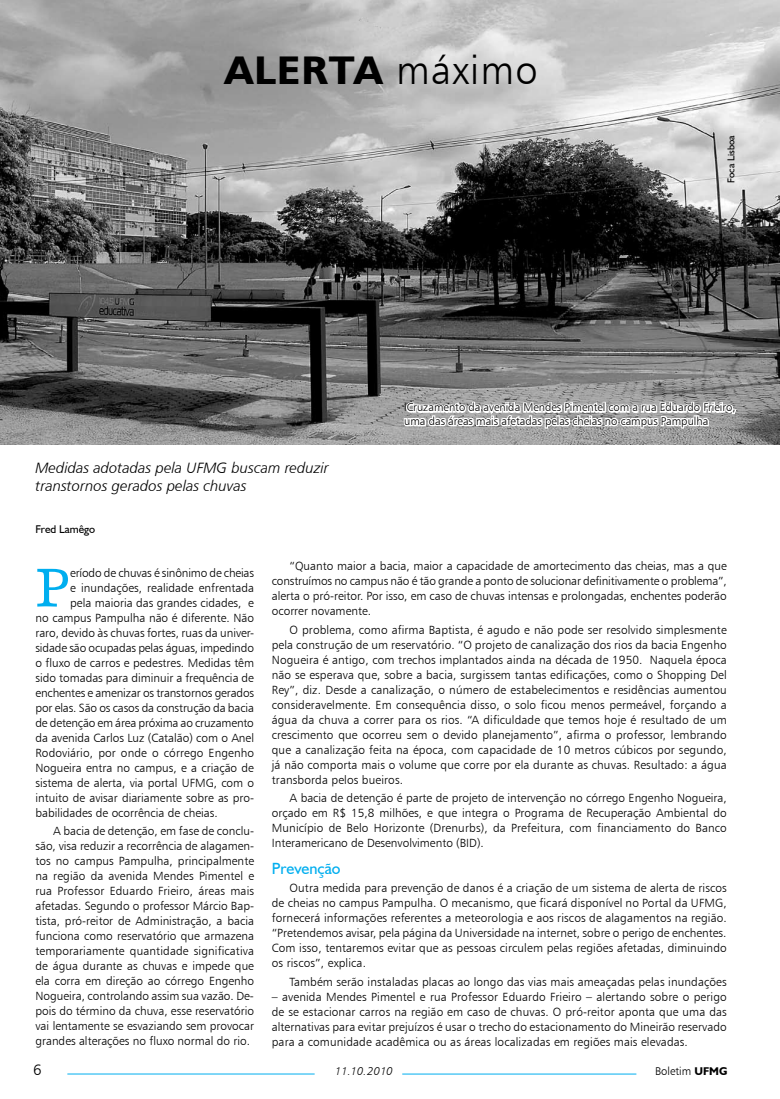
<style>
.page{position:relative;width:780px;height:1099px;background:#fff}
.page>*{position:absolute;margin:0;border:0;box-sizing:border-box;transform-origin:0 0}
.t1{font:57.88px "Humanist Slabserif 712 BT";color:#00aeef}
.t2{font:700 40px "Humanist 521 BT";letter-spacing:.03em;color:#000}
.t3{font:16.25px "Humanist 521 BT";color:#00aeef}
.t4{font:15px/18px "Humanist 777 BT Light Italic B";color:#000}
.t5{font:15px "Humanist 777 BT Light B";color:#000}
.t6{font:11.88px/15px "Humanist 777 BT Light B";color:#000;text-align:justify}
.t7{font:11.25px/13.5px "Humanist 777 BT Light B";color:#000}
.t8{font:11.25px "Humanist 777 BT Light Italic B";color:#000}
.t9{font:11.25px "Humanist 521 BT";color:#000}
.t10{font:10px "Humanist 521 BT";color:#000}
.s1{font-family:"Humanist 777 BT Light B";font-weight:400}
.s2{font-family:"Humanist 521 BT";font-weight:700}
</style>
<div class="page">
<hr style="left:67px;top:1073px;width:247px;height:1px;background:#00aeef">
<hr style="left:402px;top:1073px;width:234px;height:1px;background:#00aeef">
<img style="left:0;top:0;width:780px;height:445px">
<svg style="left:402px;top:392px;width:336px;height:43px"></svg>
<h2 class="t2" style="left:224px;top:45px;width:315px">ALERTA <span class="s1">máximo</span></h2>
<p class="t10" style="left:724px;top:183px;width:49px;rotate:-90deg">Foca Lisboa</p>
<p class="t7" style="left:404px;top:400px;width:333px">lCruzamento da avenida Mendes Pimentel com a rua Eduardo Frieiro, uma das áreas mais afetadas pelas cheias no campus Pampulha</p>
<p class="t4" style="left:35px;top:459px;width:295px">Medidas adotadas pela UFMG buscam reduzir transtornos gerados pelas chuvas</p>
<p class="t9" style="left:35px;top:522px;width:61px">Fred Lamêgo</p>
<p class="t6" style="left:272px;top:558px;width:456px;text-indent:18px">“Quanto maior a bacia, maior a capacidade de amortecimento das cheias, mas a que construímos no campus não é tão grande a ponto de solucionar definitivamente o problema”, alerta o pró-reitor. Por isso, em caso de chuvas intensas e prolongadas, enchentes poderão ocorrer novamente.</p>
<p class="t6" style="left:272px;top:621px;width:456px;text-indent:18px">O problema, como afirma Baptista, é agudo e não pode ser resolvido simplesmente pela construção de um reservatório. “O projeto de canalização dos rios da bacia Engenho Nogueira é antigo, com trechos implantados ainda na década de 1950. Naquela época não se esperava que, sobre a bacia, surgissem tantas edificações, como o Shopping Del Rey”, diz. Desde a canalização, o número de estabelecimentos e residências aumentou consideravelmente. Em consequência disso, o solo ficou menos permeável, forçando a água da chuva a correr para os rios. “A dificuldade que temos hoje é resultado de um crescimento que ocorreu sem o devido planejamento”, afirma o professor, lembrando que a canalização feita na época, com capacidade de 10 metros cúbicos por segundo, já não comporta mais o volume que corre por ela durante as chuvas. Resultado: a água transborda pelos bueiros.</p>
<p class="t6" style="left:272px;top:790px;width:456px;text-indent:18px">A bacia de detenção é parte de projeto de intervenção no córrego Engenho Nogueira, orçado em R$ 15,8 milhões, e que integra o Programa de Recuperação Ambiental do Município de Belo Horizonte (Drenurbs), da Prefeitura, com financiamento do Banco Interamericano de Desenvolvimento (BID).</p>
<h3 class="t3" style="left:272px;top:858px;width:70px">Prevenção</h3>
<p class="t6" style="left:272px;top:880px;width:456px;text-indent:18px">Outra medida para prevenção de danos é a criação de um sistema de alerta de riscos de cheias no campus Pampulha. O mecanismo, que ficará disponível no Portal da UFMG, fornecerá informações referentes a meteorologia e aos riscos de alagamentos na região. “Pretendemos avisar, pela página da Universidade na internet, sobre o perigo de enchentes.<br>Com isso, tentaremos evitar que as pessoas circulem pelas regiões afetadas, diminuindo os riscos”, explica.</p>
<p class="t6" style="left:289px;top:974px;width:439px">Também serão instaladas placas ao longo das vias mais ameaçadas pelas inundações</p>
<p class="t6" style="left:272px;top:989px;width:456px">– avenida Mendes Pimentel e rua Professor Eduardo Frieiro – alertando sobre o perigo de se estacionar carros na região em caso de chuvas. O pró-reitor aponta que uma das alternativas para evitar prejuízos é usar o trecho do estacionamento do Mineirão reservado para a comunidade acadêmica ou as áreas localizadas em regiões mais elevadas.</p>
<h1 class="t1" style="left:35px;top:552px;width:36px">P</h1>
<p class="t6" style="left:70px;top:564px;width:185px">eríodo de chuvas é sinônimo de cheias</p>
<p class="t6" style="left:70px;top:579px;width:185px">e inundações, realidade enfrentada</p>
<p class="t6" style="left:70px;top:594px;width:185px">pela maioria das grandes cidades, e</p>
<p class="t6" style="left:35px;top:609px;width:220px">no campus Pampulha não é diferente. Não</p>
<p class="t6" style="left:35px;top:624px;width:220px">raro, devido às chuvas fortes, ruas da univer-</p>
<p class="t6" style="left:35px;top:639px;width:220px">sidade são ocupadas pelas águas, impedindo</p>
<p class="t6" style="left:35px;top:654px;width:220px">o fluxo de carros e pedestres. Medidas têm</p>
<p class="t6" style="left:35px;top:669px;width:220px">sido tomadas para diminuir a frequência de</p>
<p class="t6" style="left:35px;top:684px;width:220px">enchentes e amenizar os transtornos gerados</p>
<p class="t6" style="left:35px;top:699px;width:220px">por elas. São os casos da construção da bacia</p>
<p class="t6" style="left:35px;top:714px;width:220px">de detenção em área próxima ao cruzamento</p>
<p class="t6" style="left:35px;top:729px;width:220px">da avenida Carlos Luz (Catalão) com o Anel</p>
<p class="t6" style="left:35px;top:744px;width:220px">Rodoviário, por onde o córrego Engenho</p>
<p class="t6" style="left:35px;top:759px;width:220px">Nogueira entra no campus, e a criação de</p>
<p class="t6" style="left:35px;top:774px;width:220px">sistema de alerta, via portal UFMG, com o</p>
<p class="t6" style="left:35px;top:789px;width:220px">intuito de avisar diariamente sobre as pro-</p>
<p class="t6" style="left:35px;top:804px;width:184px">babilidades de ocorrência de cheias.</p>
<p class="t6" style="left:35px;top:823px;width:220px;text-indent:18px">A bacia de detenção, em fase de conclu&shy;são, visa reduzir a recorrência de alagamen&shy;tos no campus Pampulha, principalmente na região da avenida Mendes Pimentel e rua Professor Eduardo Frieiro, áreas mais afetadas. Segundo o professor Márcio Bap&shy;tista, pró-reitor de Administração, a bacia funciona como reservatório que armazena temporariamente quantidade significativa de água durante as chuvas e impede que ela corra em direção ao córrego Engenho Nogueira, controlando assim sua vazão. De&shy;pois do término da chuva, esse reservatório vai lentamente se esvaziando sem provocar grandes alterações no fluxo normal do rio.</p>
<p class="t5" style="left:33px;top:1060px;width:10px">6</p>
<p class="t8" style="left:335px;top:1064px;width:59px">11.10.2010</p>
<p class="t7" style="left:655px;top:1064px;width:74px">Boletim <span class="s2">UFMG</span></p>
</div>
